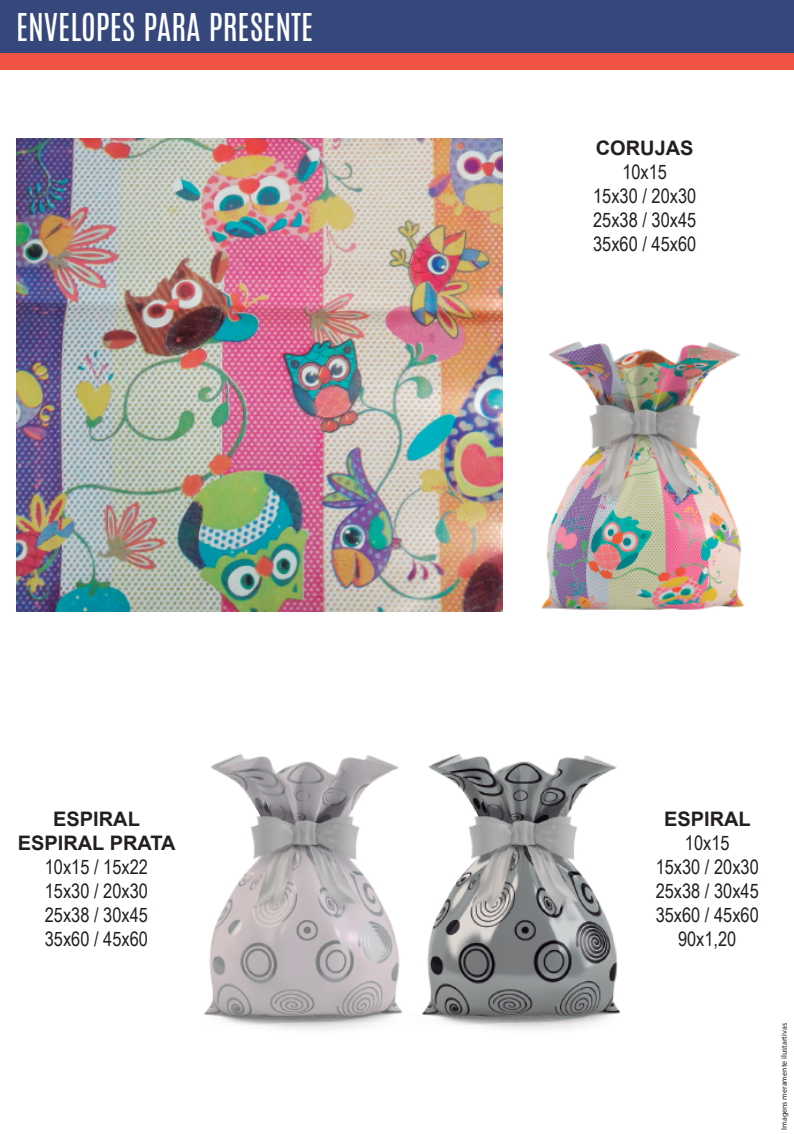
<style>
.page{position:relative;width:794px;height:1134px;background:#fff}
.page>*{position:absolute;margin:0;border:0;box-sizing:border-box;transform-origin:0 0}
.t1{font:32px "Antonio";color:#fff}
.t2{font:20px/24px "Arial Narrow";color:#231f20;text-align:center}
.t3{font:700 20px/24px "Arial";color:#231f20;text-align:center}
.t4{font:8px "Myriad Pro";color:#231f20}
</style>
<div class="page">
<div style="left:0;top:0;width:794px;height:56px;background:#35477b"></div>
<div style="left:0;top:53px;width:794px;height:17px;background:#f05246"></div>
<img style="left:204px;top:753px;width:417px;height:277px">
<img style="left:16px;top:138px;width:487px;height:473px">
<img style="left:541px;top:341px;width:203px;height:269px">
<h1 class="t1" style="left:16px;top:4px;width:299px">ENVELOPES PARA PRESENTE</h1>
<p class="t3" style="left:18px;top:807px;width:159px">ESPIRAL<br>ESPIRAL PRATA</p>
<p class="t2" style="left:45px;top:854px;width:105px;text-align:justify">10x15 / 15x22<br>15x30 / 20x30<br>25x38 / 30x45<br>35x60 / 45x60</p>
<p class="t3" style="left:596px;top:136px;width:99px">CORUJAS</p>
<p class="t2" style="left:593px;top:159px;width:105px">10x15<br>15x30 / 20x30<br>25x38 / 30x45<br>35x60 / 45x60</p>
<p class="t3" style="left:664px;top:807px;width:88px">ESPIRAL</p>
<p class="t2" style="left:655px;top:830px;width:105px">10x15<br>15x30 / 20x30<br>25x38 / 30x45<br>35x60 / 45x60<br>90x1,20</p>
<p class="t4" style="left:779px;top:1130px;width:108px;rotate:-90deg">Imagens meramente ilustartivas</p>
</div>
